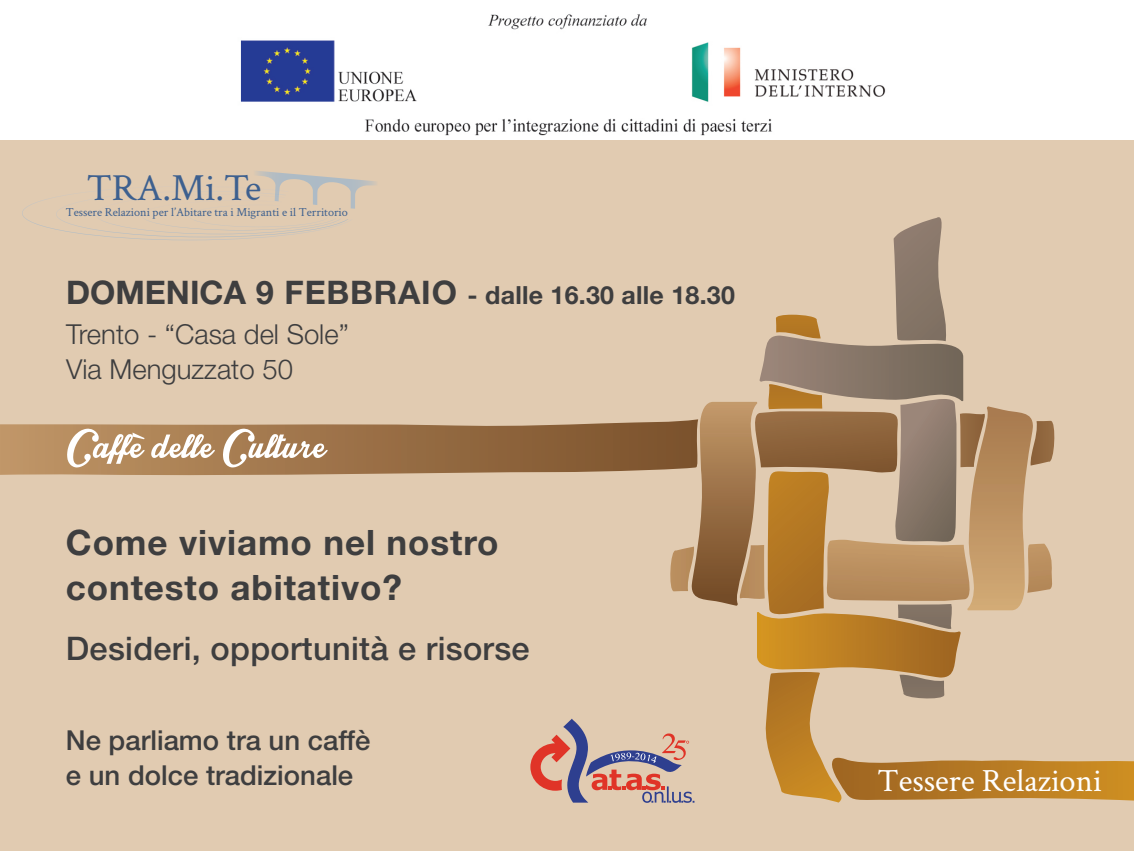
<style>
.page{position:relative;width:1134px;height:851px;background:#fff}
.page>*{position:absolute;margin:0;border:0;box-sizing:border-box;transform-origin:0 0}
.t1{font:55px "Intrique Script Personal Use";letter-spacing:.01em;color:#fff}
.t2{font:38.5px "Crimson Text";color:#3d608f}
.t3{font:700 35px/45px "Helvetica Neue LT Std";letter-spacing:.025em;color:#3e3e3f}
.t4{font:500 32.5px "Helvetica Neue LT Std";letter-spacing:.01em;color:#3e3e3f}
.t5{font:32.5px "Crimson Text";color:#fff}
.t6{font:500 27.5px/35px "Helvetica Neue LT Std";color:#3e3e3f}
.t7{font:300 27.5px/35px "Helvetica Neue LT Std";color:#3e3e3f}
.t8{font:700 25px "Helvetica Neue LT Std";letter-spacing:.01em;color:#3e3e3f}
.t9{font:12.25px "Crimson Text";color:#3d608f}
.s1{font-size:32.5px}
.s2{font-size:50px}
</style>
<div class="page">
<img style="left:240px;top:14px;width:646px;height:122px">
<div style="left:0;top:140px;width:1134px;height:710px;background:#e1cbb1"></div>
<svg style="left:0;top:424px;width:530px;height:52px;background:#a87e54"></svg>
<svg style="left:22px;top:171px;width:354px;height:69px"></svg>
<svg style="left:530px;top:217px;width:604px;height:585px"></svg>
<p class="t2" style="left:87px;top:162px;width:176px">TRA.Mi.Te</p>
<p class="t9" style="left:66px;top:204px;width:284px">Tessere Relazioni per l’Abitare tra i Migranti e il Territorio</p>
<p class="t8" style="left:66px;top:279px;width:670px"><span class="s1">DOMENICA 9 FEBBRAIO</span> - dalle 16.30 alle 18.30</p>
<p class="t7" style="left:66px;top:316px;width:284px">Trento - “Casa del Sole”<br>Via Menguzzato 50</p>
<p class="t1" style="left:66px;top:416px;width:261px"><span class="s2">C</span>affè delle <span class="s2">C</span>ulture</p>
<p class="t3" style="left:66px;top:518px;width:434px">Come viviamo nel nostro contesto abitativo?</p>
<p class="t4" style="left:66px;top:628px;width:465px">Desideri, opportunità e risorse</p>
<p class="t6" style="left:66px;top:722px;width:306px">Ne parliamo tra un caffè e un dolce tradizionale</p>
<p class="t5" style="left:877px;top:758px;width:225px">Tessere Relazioni</p>
</div>
